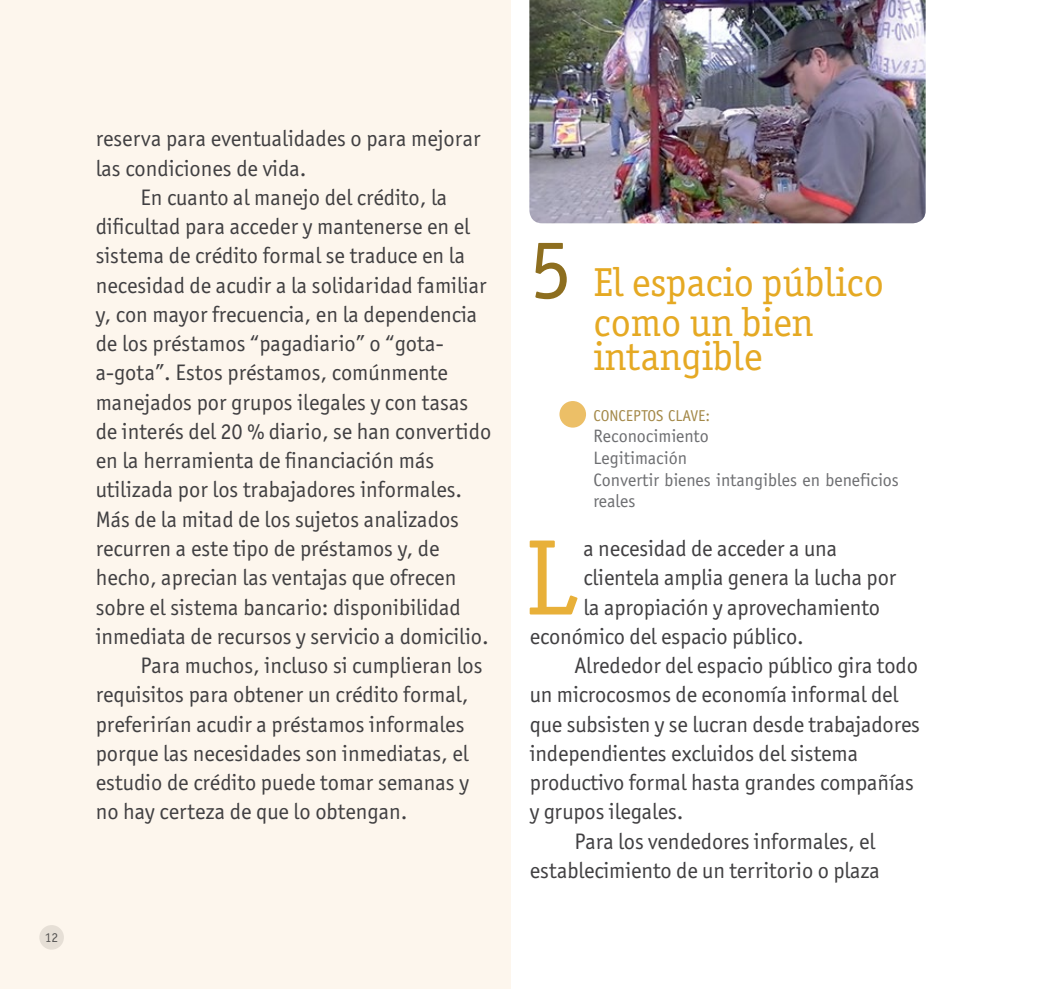
<style>
.page{position:relative;width:1053px;height:989px;background:#fff}
.page>*{position:absolute;margin:0;border:0;box-sizing:border-box;transform-origin:0 0}
.t1{font:107.77px "Officina Ser ITC Std";color:#e8b039}
.t2{font:85.5px "Officina Sans ITC Std";color:#8d6e1f}
.t3{font:40.5px/40.5px "Officina Ser ITC Std";color:#e5a923}
.t4{font:22.5px/29.2px "Officina Sans ITC Std";color:#414042}
.t5{font:18px/21.6px "Officina Sans LT";color:#6d6e71}
.t6{font:15.75px "Officina Sans LT";color:#a38848}
.t7{font:13.5px "Officina Serif";color:#58595b}
</style>
<div class="page">
<div style="left:0;top:0;width:510px;height:989px;background:#fdf6ed"></div>
<div style="left:559px;top:401px;width:27px;height:26px;background:#ecbf67;border-radius:50%"></div>
<img style="left:529px;top:0;width:396px;height:223px">
<p class="t4" style="left:96px;top:124px;width:386px">reserva para eventualidades o para mejorar las condiciones de vida.</p>
<p class="t4" style="left:140px;top:182px;width:308px">En cuanto al manejo del crédito, la</p>
<p class="t4" style="left:96px;top:212px;width:376px">dificultad para acceder y mantenerse en el</p>
<p class="t4" style="left:96px;top:241px;width:371px">sistema de crédito formal se traduce en la</p>
<p class="t4" style="left:96px;top:270px;width:392px">necesidad de acudir a la solidaridad familiar</p>
<p class="t4" style="left:96px;top:299px;width:383px">y, con mayor frecuencia, en la dependencia</p>
<p class="t4" style="left:96px;top:329px;width:349px">de los préstamos “pagadiario” o “gota-</p>
<p class="t4" style="left:96px;top:358px;width:353px">a-gota”. Estos préstamos, comúnmente</p>
<p class="t4" style="left:96px;top:387px;width:374px">manejados por grupos ilegales y con tasas</p>
<p class="t4" style="left:96px;top:416px;width:397px">de interés del 20 % diario, se han convertido</p>
<p class="t4" style="left:96px;top:446px;width:340px">en la herramienta de financiación más</p>
<p class="t4" style="left:96px;top:475px;width:368px">utilizada por los trabajadores informales.</p>
<p class="t4" style="left:96px;top:504px;width:365px">Más de la mitad de los sujetos analizados</p>
<p class="t4" style="left:96px;top:533px;width:345px">recurren a este tipo de préstamos y, de</p>
<p class="t4" style="left:96px;top:563px;width:362px">hecho, aprecian las ventajas que ofrecen</p>
<p class="t4" style="left:96px;top:592px;width:366px">sobre el sistema bancario: disponibilidad</p>
<p class="t4" style="left:96px;top:621px;width:394px">inmediata de recursos y servicio a domicilio.</p>
<p class="t4" style="left:140px;top:650px;width:343px">Para muchos, incluso si cumplieran los</p>
<p class="t4" style="left:96px;top:680px;width:374px">requisitos para obtener un crédito formal,</p>
<p class="t4" style="left:96px;top:709px;width:370px">preferirían acudir a préstamos informales</p>
<p class="t4" style="left:96px;top:738px;width:374px">porque las necesidades son inmediatas, el</p>
<p class="t4" style="left:96px;top:767px;width:375px">estudio de crédito puede tomar semanas y</p>
<p class="t4" style="left:96px;top:797px;width:313px">no hay certeza de que lo obtengan.</p>
<p class="t7" style="left:45px;top:929px;width:15px">12</p>
<h2 class="t2" style="left:529px;top:220px;width:44px">5</h2>
<h3 class="t3" style="left:593px;top:262px;width:292px">El espacio público como un bien</h3>
<h3 class="t3" style="left:593px;top:336px;width:170px">intangible</h3>
<p class="t6" style="left:593px;top:406px;width:118px">Conceptos clave:</p>
<p class="t5" style="left:593px;top:425px;width:307px">Reconocimiento<br>Legitimación<br>Convertir bienes intangibles en beneficios reales</p>
<h1 class="t1" style="left:525px;top:516px;width:51px">L</h1>
<p class="t4" style="left:583px;top:533px;width:255px">a necesidad de acceder a una</p>
<p class="t4" style="left:583px;top:563px;width:314px">clientela amplia genera la lucha por</p>
<p class="t4" style="left:583px;top:592px;width:298px">la apropiación y aprovechamiento</p>
<p class="t4" style="left:529px;top:621px;width:276px">económico del espacio público.</p>
<p class="t4" style="left:574px;top:650px;width:345px">Alrededor del espacio público gira todo</p>
<p class="t4" style="left:529px;top:680px;width:370px">un microcosmos de economía informal del</p>
<p class="t4" style="left:529px;top:709px;width:392px">que subsisten y se lucran desde trabajadores</p>
<p class="t4" style="left:529px;top:738px;width:330px">independientes excluidos del sistema</p>
<p class="t4" style="left:529px;top:767px;width:386px">productivo formal hasta grandes compañías</p>
<p class="t4" style="left:529px;top:797px;width:155px">y grupos ilegales.</p>
<p class="t4" style="left:574px;top:826px;width:302px">Para los vendedores informales, el</p>
<p class="t4" style="left:529px;top:855px;width:352px">establecimiento de un territorio o plaza</p>
</div>
